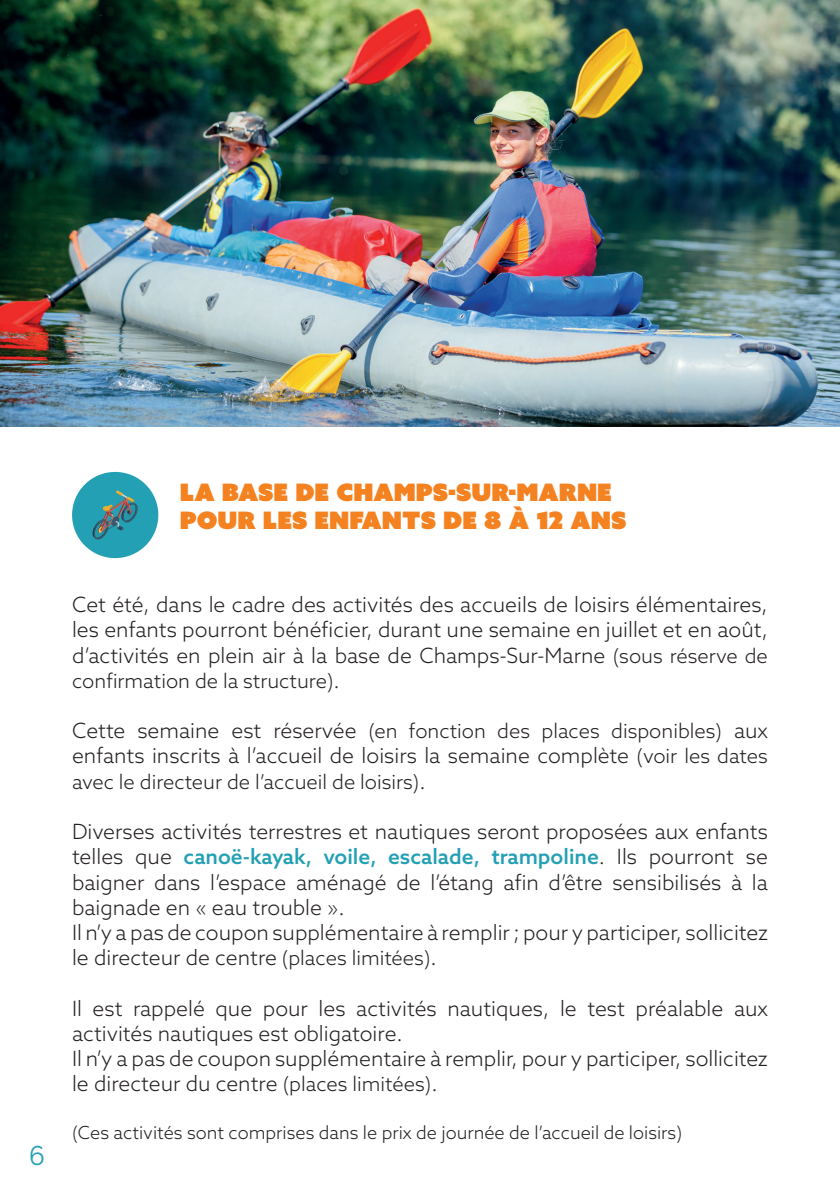
<style>
.page{position:relative;width:840px;height:1191px;background:#fff}
.page>*{position:absolute;margin:0;border:0;box-sizing:border-box;transform-origin:0 0}
.t1{font:300 28px "Eldwin Script";color:#23a0b3}
.t2{font:24px/28.8px "Azo Sans Uber";color:#f58220}
.t3{font:300 21px/25.2px "Azo Sans";color:#231f20}
.t4{font:300 20px "Azo Sans";color:#231f20}
.t5{font:300 18px "Azo Sans";color:#231f20}
.s1{font-size:20px}
.s2{font-size:21px}
.s3{font-weight:500;color:#23a0b3}
</style>
<div class="page">
<div style="left:72px;top:472px;width:86px;height:86px;background:#23a0b3;border-radius:50%"></div>
<svg style="left:93px;top:490px;width:45px;height:50px"></svg>
<img style="left:0;top:0;width:839px;height:427px">
<h1 class="t1" style="left:29px;top:1141px;width:17px">6</h1>
<p class="t2" style="left:180px;top:477px;width:447px">LA BASE DE CHAMPS-SUR-MARNE<br>POUR LES ENFANTS DE 8 À 12 ANS</p>
<p class="t3" style="left:72px;top:592px;width:697px;text-align:justify">Cet été, dans le cadre des activités des accueils de loisirs élémentaires, les enfants pourront bénéficier, durant une semaine en juillet et en août, d’activités en plein air à la base de Champs-Sur-Marne <span class="s1">(sous réserve de</span></p>
<p class="t4" style="left:72px;top:667px;width:269px">confirmation de la structure)<span class="s2">.</span></p>
<p class="t4" style="left:72px;top:718px;width:697px"><span class="s2">Cette semaine est réservée</span> (en fonction des places disponibles) <span class="s2">aux</span></p>
<p class="t3" style="left:72px;top:743px;width:697px">enfants inscrits à l’accueil de loisirs la semaine complète <span class="s1">(voir les dates</span></p>
<p class="t4" style="left:72px;top:768px;width:355px">avec le directeur de l’accueil de loisirs)<span class="s2">.</span></p>
<p class="t3" style="left:72px;top:818px;width:697px">Diverses activités terrestres et nautiques seront proposées aux enfants telles que <span class="s3">canoë-kayak, voile, escalade, trampoline</span>. Ils pourront se baigner dans l’espace aménagé de l’étang afin d’être sensibilisés à la baignade en « eau trouble ».<br>Il n’y a pas de coupon supplémentaire à remplir ; pour y participer, sollicitez le directeur de centre <span class="s1">(places limitées)</span>.</p>
<p class="t3" style="left:72px;top:995px;width:697px">Il est rappelé que pour les activités nautiques, le test préalable aux activités nautiques est obligatoire.<br>Il n’y a pas de coupon supplémentaire à remplir, pour y participer, sollicitez le directeur du centre <span class="s1">(places limitées)</span>.</p>
<p class="t5" style="left:72px;top:1121px;width:611px">(Ces activités sont comprises dans le prix de journée de l’accueil de loisirs)</p>
</div>
